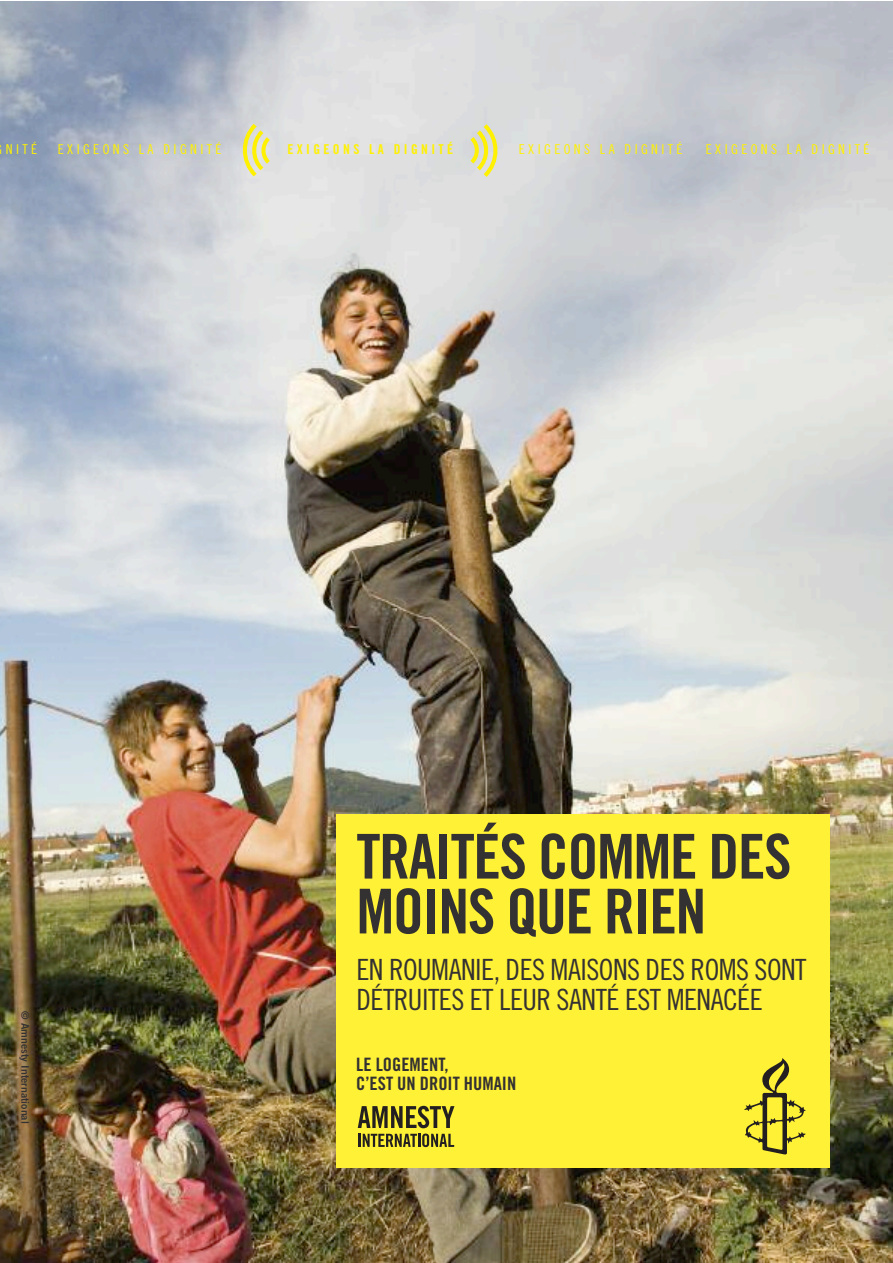
<style>
.page{position:relative;width:893px;height:1263px;background:#fff}
.page>*{position:absolute;margin:0;border:0;box-sizing:border-box;transform-origin:0 0}
.t1{font:61.95px/54.9px "Amnesty Trade Gothic Bd Cn 20 OTF";letter-spacing:-.02em;color:#343132}
.t2{font:29.25px/29.5px "Amnesty Trade Gothic Cn 18";letter-spacing:-.02em;color:#343132}
.t3{font:18.45px/18.5px "Amnesty Trade Gothic Bd Cn 20 OTF";color:#343132}
.t4{font:13.65px "Amnesty Trade Gothic Cn 18";letter-spacing:.25em;color:#fff101}
.t5{font:13.65px "Amnesty Trade Gothic Bd Cn 20";letter-spacing:.25em;color:#fff101}
.t6{font:10.5px "Amnesty Trade Gothic Bd 2";color:#343132}
</style>
<div class="page">
<img style="left:0;top:1px;width:892px;height:1262px">
<div style="left:336px;top:814px;width:493px;height:354px;background:#fff135"></div>
<svg style="left:744px;top:1058px;width:62px;height:96px"></svg>
<svg style="left:358px;top:1106px;width:96px;height:41px"></svg>
<svg style="left:241px;top:124px;width:33px;height:53px;background:#e6e29f"></svg>
<svg style="left:466px;top:124px;width:33px;height:53px;background:#e4e19d"></svg>
<p class="t4" style="left:6px;top:141px;width:33px">NITÉ</p>
<p class="t4" style="left:58px;top:141px;width:165px">EXIGEONS LA DIGNITÉ</p>
<p class="t5" style="left:287px;top:141px;width:168px">EXIGEONS LA DIGNITÉ</p>
<p class="t4" style="left:519px;top:141px;width:165px">EXIGEONS LA DIGNITÉ</p>
<p class="t4" style="left:706px;top:141px;width:165px">EXIGEONS LA DIGNITÉ</p>
<p class="t6" style="left:32px;top:1011px;width:114px;rotate:90deg">© Amnesty International</p>
<h1 class="t1" style="left:356px;top:828px;width:437px">TRAITÉS COMME DES<br>MOINS QUE RIEN</h1>
<p class="t2" style="left:356px;top:954px;width:452px">EN ROUMANIE, DES MAISONS DES ROMS SONT<br>DÉTRUITES ET LEUR SANTÉ EST MENACÉE</p>
<p class="t3" style="left:356px;top:1055px;width:161px">LE LOGEMENT,<br>C’EST UN DROIT HUMAIN</p>
</div>
